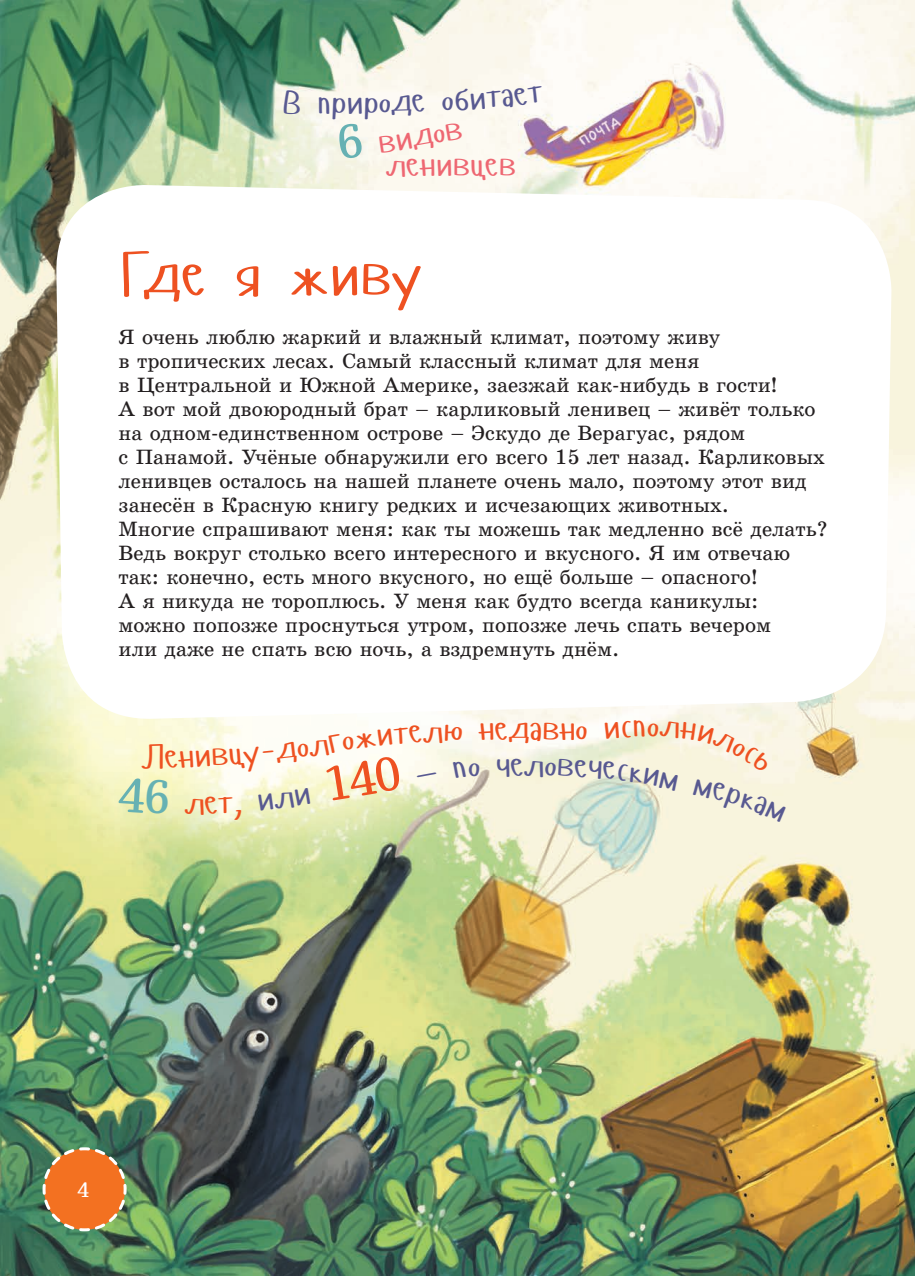
<style>
.page{position:relative;width:915px;height:1276px;background:#fff}
.page>*{position:absolute;margin:0;border:0;box-sizing:border-box;transform-origin:0 0}
.t1{font:63px "Hangyaboly";color:#ee5121}
.t2{font:34.5px "Hangyaboly";letter-spacing:-.01em;color:#ee6772}
.t3{font:34.5px "Hangyaboly";letter-spacing:-.005em;color:#ee5121}
.t4{font:34.5px "Hangyaboly";color:#585991}
.t5{font:21px/24px "School";color:#231f20}
.t6{font:21px "Marmelad";color:#fff}
</style>
<div class="page">
<img style="left:0;top:0;width:914px;height:1276px">
<svg style="left:55px;top:183px;width:837px;height:538px"></svg>
<img style="left:41px;top:1145px;width:87px;height:87px">
<svg style="left:118px;top:723px;width:391px;height:96px"></svg>
<svg style="left:524px;top:719px;width:261px;height:103px;background:#f1f1de"></svg>
<div style="left:337px;top:85px;width:206px;height:74px;background:#fcf9f0"></div>
<h2 class="t4" style="left:282px;top:88px;width:66px">В пр</h2>
<h2 class="t2" style="left:386px;top:150px;width:132px">ленивцев</h2>
<h1 class="t1" style="left:118px;top:248px;width:303px">Где я живу</h1>
<p class="t5" style="left:118px;top:326px;width:710px">Я очень люблю жаркий и влажный климат, поэтому живу<br>в тропических лесах. Самый классный климат для меня<br>в Центральной и Южной Америке, заезжай как-нибудь в гости!<br>А вот мой двоюродный брат – карликовый ленивец – живёт только на одном-единственном острове – Эскудо де Верагуас, рядом<br>с Панамой. Учёные обнаружили его всего 15 лет назад. Карликовых ленивцев осталось на нашей планете очень мало, поэтому этот вид занесён в Красную книгу редких и исчезающих животных.<br>Многие спрашивают меня: как ты можешь так медленно всё делать?<br>Ведь вокруг столько всего интересного и вкусного. Я им отвечаю так: конечно, есть много вкусного, но ещё больше – опасного!<br>А я никуда не тороплюсь. У меня как будто всегда каникулы: можно попозже проснуться утром, попозже лечь спать вечером<br>или даже не спать всю ночь, а вздремнуть днём.</p>
<h2 class="t3" style="left:494px;top:714px;width:82px">едавн</h2>
<h2 class="t3" style="left:646px;top:710px;width:14px">о</h2>
<h2 class="t3" style="left:185px;top:788px;width:21px">л</h2>
<h2 class="t4" style="left:510px;top:750px;width:15px">е</h2>
<p class="t6" style="left:78px;top:1176px;width:13px">4</p>
</div>
